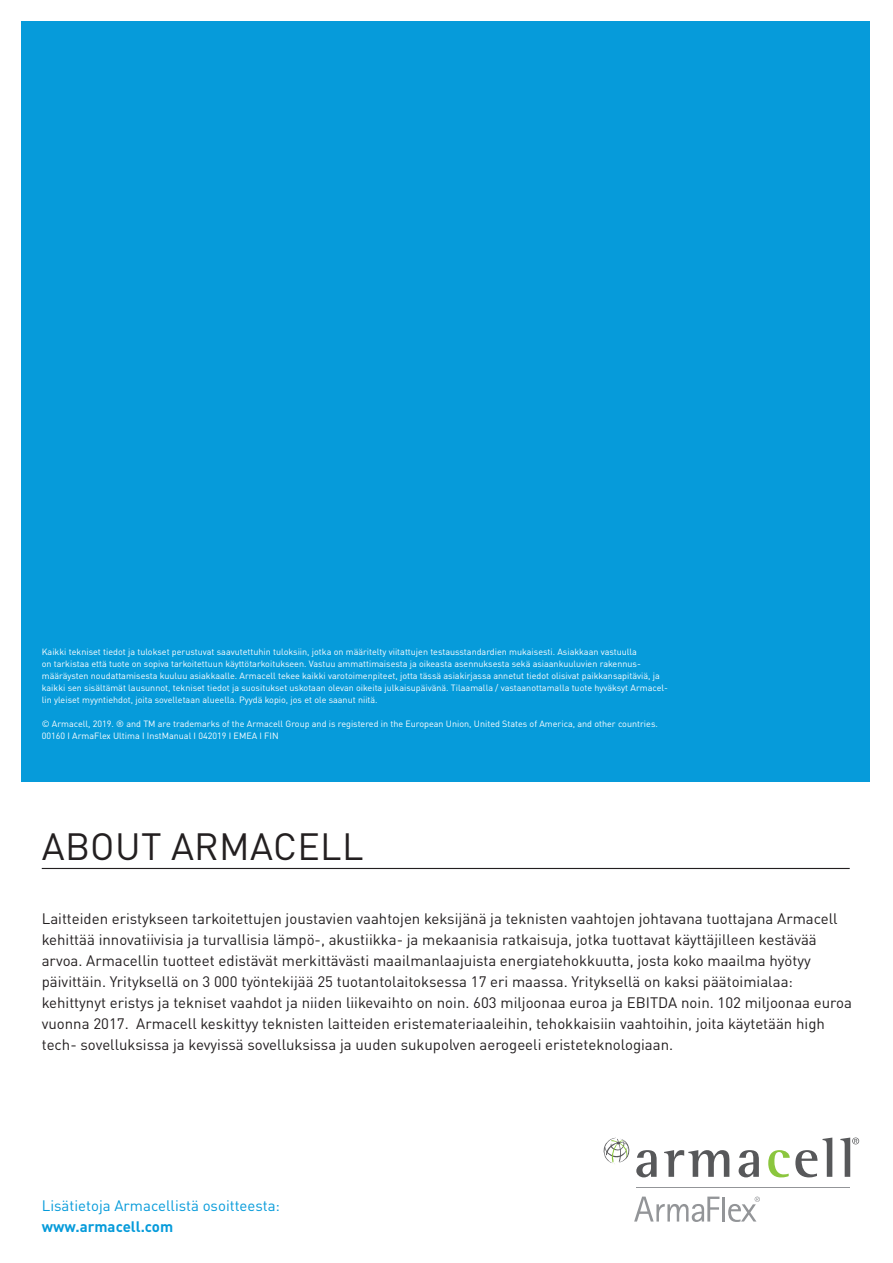
<style>
.page{position:relative;width:893px;height:1263px;background:#fff}
.page>*{position:absolute;margin:0;border:0;box-sizing:border-box;transform-origin:0 0}
.t1{font:37.5px "DIN Pro";letter-spacing:.01em;color:#231f20}
.t2{font:15px/21px "DIN Pro";color:#231f20}
.t3{font:15px "DIN Pro";color:#069bda}
.t4{font:700 15px "DIN Pro";color:#069bda}
.t5{font:9px/12px "DIN Pro";color:#fff}
</style>
<div class="page">
<div style="left:21px;top:21px;width:849px;height:761px;background:#069bda"></div>
<hr style="left:42px;top:868px;width:808px;height:1px;background:#231f20">
<svg style="left:636px;top:1150px;width:21px;height:27px"></svg>
<svg style="left:664px;top:1150px;width:65px;height:27px"></svg>
<svg style="left:739px;top:1150px;width:20px;height:27px"></svg>
<svg style="left:768px;top:1137px;width:64px;height:40px"></svg>
<svg style="left:840px;top:1137px;width:19px;height:40px"></svg>
<svg style="left:604px;top:1137px;width:26px;height:27px"></svg>
<hr style="left:636px;top:1187px;width:214px;height:1px;background:#939598">
<svg style="left:634px;top:1196px;width:85px;height:26px"></svg>
<hr style="left:723px;top:1196px;width:2px;height:25px;background:#939598">
<svg style="left:728px;top:1196px;width:32px;height:26px"></svg>
<p class="t5" style="left:42px;top:645px;width:628px">Kaikki tekniset tiedot ja tulokset perustuvat saavutettuhin tuloksiin, jotka on määritelty viitattujen testausstandardien mukaisesti. Asiakkaan vastuulla<br>on tarkistaa että tuote on sopiva tarkoitettuun käyttötarkoitukseen. Vastuu ammattimaisesta ja oikeasta asennuksesta sekä asiaankuuluvien rakennus&shy;määräysten noudattamisesta kuuluu asiakkaalle. Armacell tekee kaikki varotoimenpiteet, jotta tässä asiakirjassa annetut tiedot olisivat paikkansapitäviä, ja kaikki sen sisältämät lausunnot, tekniset tiedot ja suositukset uskotaan olevan oikeita julkaisupäivänä. Tilaamalla / vastaanottamalla tuote hyväksyt Armacel&shy;lin yleiset myyntiehdot, joita sovelletaan alueella. Pyydä kopio, jos et ole saanut niitä.</p>
<p class="t5" style="left:42px;top:717px;width:618px">© Armacell, 2019. ® and TM are trademarks of the Armacell Group and is registered in the European Union, United States of America, and other countries.<br>00160 I ArmaFlex Ultima I InstManual I 042019 I EMEA I FIN</p>
<h1 class="t1" style="left:42px;top:818px;width:323px">ABOUT ARMACELL</h1>
<p class="t2" style="left:42px;top:907px;width:812px">Laitteiden eristykseen tarkoitettujen joustavien vaahtojen keksijänä ja teknisten vaahtojen johtavana tuottajana Armacell kehittää innovatiivisia ja turvallisia lämpö-, akustiikka- ja mekaanisia ratkaisuja, jotka tuottavat käyttäjilleen kestävää arvoa. Armacellin tuotteet edistävät merkittävästi maailmanlaajuista energiatehokkuutta, josta koko maailma hyötyy päivittäin. Yrityksellä on 3 000 työntekijää 25 tuotantolaitoksessa 17 eri maassa. Yrityksellä on kaksi päätoimialaa: kehittynyt eristys ja tekniset vaahdot ja niiden liikevaihto on noin. 603 miljoonaa euroa ja EBITDA noin. 102 miljoonaa euroa vuonna 2017. Armacell keskittyy teknisten laitteiden eristemateriaaleihin, tehokkaisiin vaahtoihin, joita käytetään high tech- sovelluksissa ja kevyissä sovelluksissa ja uuden sukupolven aerogeeli eristeteknologiaan.</p>
<h2 class="t3" style="left:42px;top:1194px;width:240px">Lisätietoja Armacellistä osoitteesta:</h2>
<h2 class="t4" style="left:42px;top:1214px;width:133px">www.armacell.com</h2>
</div>
